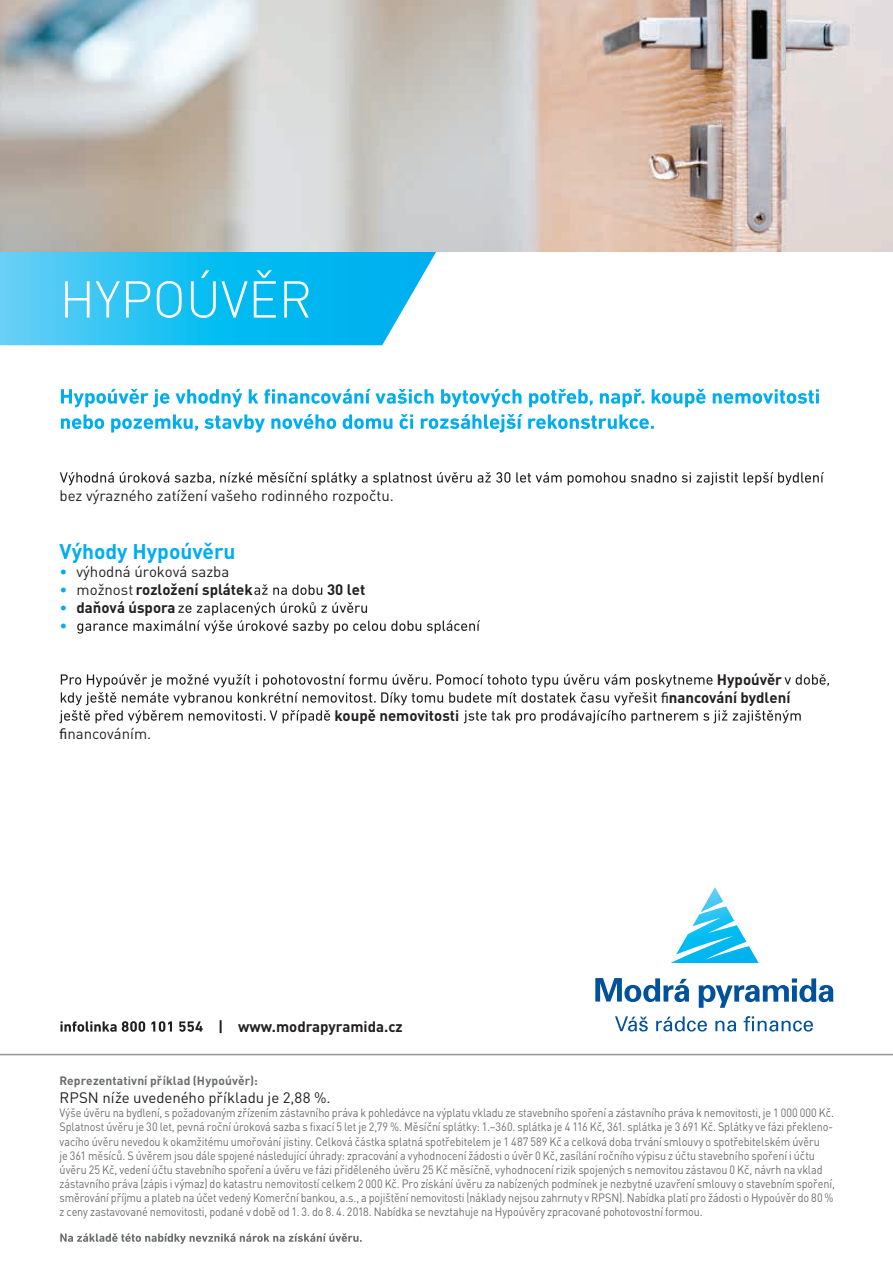
<style>
.page{position:relative;width:893px;height:1263px;background:#fff}
.page>*{position:absolute;margin:0;border:0;box-sizing:border-box;transform-origin:0 0}
.t1{font:300 51px "DIN Pro";color:#fff}
.t2{font:700 21px "DIN Pro";color:#00aeef}
.t3{font:15px "DIN Pro";color:#231f20}
.t4{font:700 15px/18px "DIN Pro";color:#231f20}
.t5{font:12px/14.1px "DIN Pro";letter-spacing:-.01em;color:#6c6d70;scale:.9 1}
.t6{font:700 12px "DIN Pro";letter-spacing:.01em;color:#6c6d70}
.s1{color:#00aeef}
.s2{font-weight:400;color:#00aeef}
.s3{font-weight:400}
.s4{font-family:"Myriad Pro"}
.s5{font-family:"Myriad Pro";font-weight:400}
</style>
<div class="page">
<svg style="left:0;top:252px;width:436px;height:93px;background:#2ac2f2"></svg>
<svg style="left:61px;top:389px;width:758px;height:18px"></svg>
<svg style="left:61px;top:414px;width:593px;height:18px"></svg>
<svg style="left:671px;top:887px;width:88px;height:76px"></svg>
<svg style="left:595px;top:978px;width:238px;height:30px"></svg>
<svg style="left:615px;top:1016px;width:33px;height:15px"></svg>
<svg style="left:656px;top:1016px;width:51px;height:15px"></svg>
<svg style="left:715px;top:1020px;width:21px;height:11px"></svg>
<svg style="left:744px;top:1016px;width:69px;height:15px"></svg>
<svg style="left:60px;top:1233px;width:302px;height:11px"></svg>
<svg style="left:254px;top:584px;width:68px;height:11px"></svg>
<svg style="left:77px;top:602px;width:403px;height:32px"></svg>
<hr style="left:0;top:1054px;width:893px;height:1px;background:#939598">
<svg style="left:60px;top:1021px;width:143px;height:11px"></svg>
<img style="left:0;top:0;width:893px;height:252px">
<svg style="left:59px;top:674px;width:770px;height:49px"></svg>
<svg style="left:60px;top:472px;width:764px;height:13px"></svg>
<h1 class="t1" style="left:60px;top:264px;width:254px">HYPOÚVĚR</h1>
<p class="t3" style="left:60px;top:485px;width:336px">bez výrazného zatížení vašeho rodinného rozpočtu.</p>
<h2 class="t2" style="left:60px;top:537px;width:178px">Výhody Hypoúvěru</h2>
<p class="t3" style="left:60px;top:561px;width:171px"><span class="s1">•</span> výhodná úroková sazba</p>
<p class="t4" style="left:60px;top:580px;width:195px"><span class="s2">•</span> <span class="s3">možnost</span> rozložení splátek</p>
<p class="t4" style="left:327px;top:580px;width:40px">30 let</p>
<p class="t4" style="left:60px;top:598px;width:118px"><span class="s2">•</span> daňová úspora <span class="s2">•</span></p>
<p class="t3" style="left:60px;top:723px;width:93px"><span class="s4">fi</span>nancováním.</p>
<p class="t4" style="left:334px;top:705px;width:126px">koupě nemovitosti</p>
<p class="t4" style="left:218px;top:1016px;width:186px">| www.modrapyramida.cz</p>
<p class="t4" style="left:661px;top:669px;width:131px;text-indent:56px">Hypoúvěr <span class="s5">fi</span>nancování bydlení</p>
<p class="t6" style="left:60px;top:1073px;width:200px">Reprezentativní příklad (Hypoúvěr):</p>
<p class="t3" style="left:60px;top:1087px;width:273px">RPSN níže uvedeného příkladu je 2,88 %.</p>
<p class="t5" style="left:60px;top:1105px;width:863px">Výše úvěru na bydlení, s požadovaným zřízením zástavního práva k pohledávce na výplatu vkladu ze stavebního spoření a zástavního práva k nemovitosti, je 1 000 000 Kč.<br>Splatnost úvěru je 30 let, pevná roční úroková sazba s fixací 5 let je 2,79 %. Měsíční splátky: 1.–360. splátka je 4 116 Kč, 361. splátka je 3 691 Kč. Splátky ve fázi překleno&shy;vacího úvěru nevedou k okamžitému umořování jistiny. Celková částka splatná spotřebitelem je 1 487 589 Kč a celková doba trvání smlouvy o spotřebitelském úvěru<br>je 361 měsíců. S úvěrem jsou dále spojené následující úhrady: zpracování a vyhodnocení žádosti o úvěr 0 Kč, zasílání ročního výpisu z účtu stavebního spoření i účtu úvěru 25 Kč, vedení účtu stavebního spoření a úvěru ve fázi přiděleného úvěru 25 Kč měsíčně, vyhodnocení rizik spojených s nemovitou zástavou 0 Kč, návrh na vklad zástavního práva (zápis i výmaz) do katastru nemovitostí celkem 2 000 Kč. Pro získání úvěru za nabízených podmínek je nezbytné uzavření smlouvy o stavebním spoření, směrování příjmu a plateb na účet vedený Komerční bankou, a.s., a pojištění nemovitosti (náklady nejsou zahrnuty v RPSN). Nabídka platí pro žádosti o Hypoúvěr do 80 % z ceny zastavované nemovitosti, podané v době od 1. 3. do 8. 4. 2018. Nabídka se nevztahuje na Hypoúvěry zpracované pohotovostní formou.</p>
</div>
